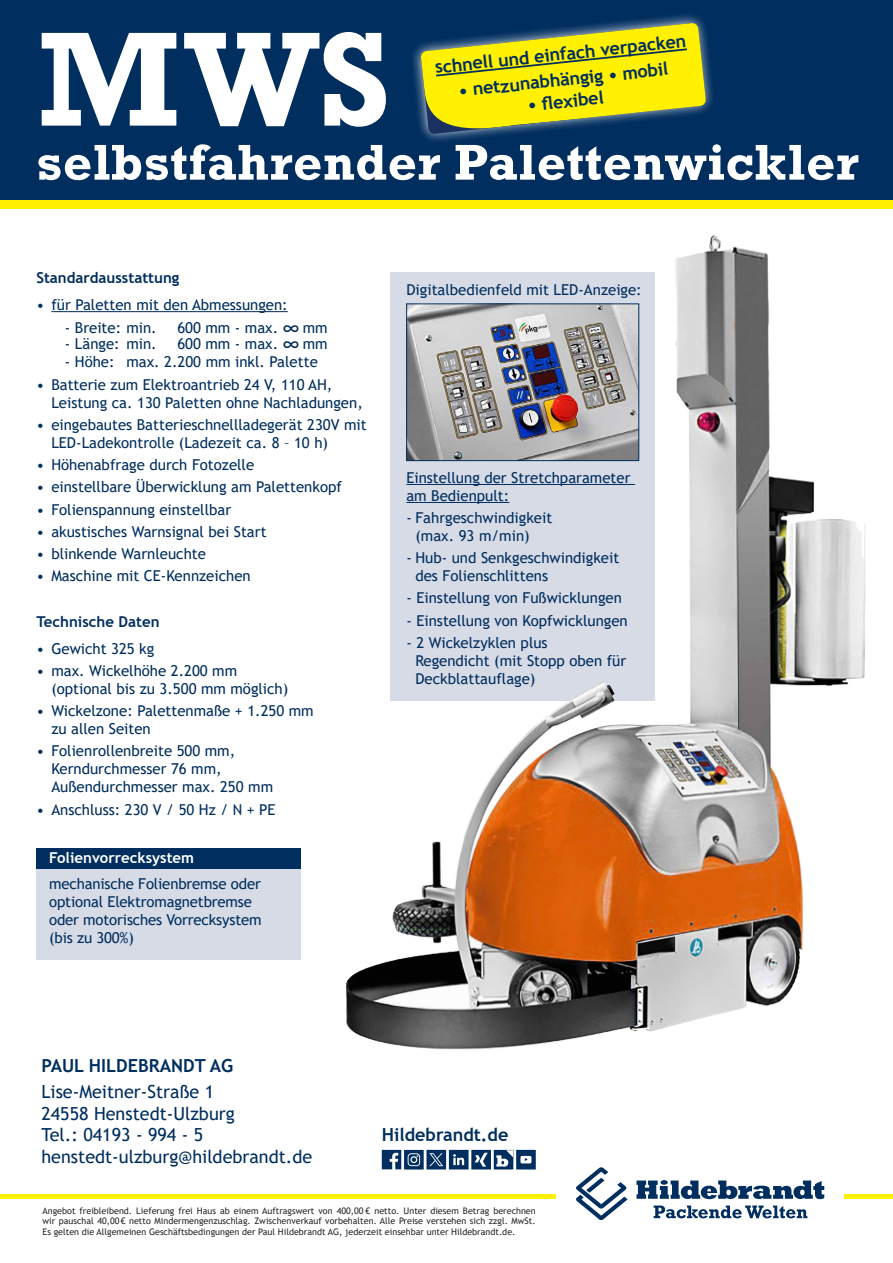
<style>
.page{position:relative;width:893px;height:1263px;background:#fff}
.page>*{position:absolute;margin:0;border:0;box-sizing:border-box;transform-origin:0 0}
.t1{font:700 136.5px "Rockwell";color:#fff}
.t2{font:700 51px "Rockwell";letter-spacing:.01em;color:#fff}
.t3{font:18px/21.6px "Trebuchet MS";color:#002e5e}
.t4{font:700 18px "Trebuchet MS";color:#002e5e}
.t5{font:15px/18px "Trebuchet MS";color:#002e5e}
.t6{font:700 15px "Trebuchet MS";color:#002e5e}
.t7{font:700 15px "Trebuchet MS";color:#fff}
.t8{font:9px/10.8px "Trebuchet MS";color:#262829;text-align:justify}
.s1{font-size:31.5px}
</style>
<div class="page">
<div style="left:844px;top:1194px;width:49px;height:5px;background:#fff101"></div>
<svg style="left:636px;top:1180px;width:188px;height:19px"></svg>
<svg style="left:654px;top:1205px;width:153px;height:13px"></svg>
<svg style="left:576px;top:1167px;width:52px;height:53px"></svg>
<div style="left:0;top:1194px;width:556px;height:5px;background:#fff101"></div>
<div style="left:0;top:0;width:893px;height:204px;background:#002e5e"></div>
<div style="left:0;top:200px;width:893px;height:8px;background:#fff101"></div>
<svg style="left:413px;top:15px;width:300px;height:126px"></svg>
<div style="left:36px;top:869px;width:265px;height:90px;background:#d7dbe6"></div>
<div style="left:36px;top:849px;width:265px;height:20px;background:#002e5e"></div>
<hr style="left:51px;top:311px;width:237px;height:1px;background:#002e5e">
<img style="left:321px;top:208px;width:572px;height:842px">
<svg style="left:382px;top:1150px;width:154px;height:19px"></svg>
<h1 class="t1" style="left:38px;top:-3px;width:354px">MWS</h1>
<p class="t4" style="left:434px;top:56px;width:254px;rotate:-6deg">schnell und einfach verpacken</p>
<p class="t4" style="left:457px;top:79px;width:213px;rotate:-6deg">• netzunabhängig • mobil</p>
<p class="t4" style="left:526px;top:94px;width:78px;rotate:-6deg">• fl exibel</p>
<h2 class="t2" style="left:36px;top:132px;width:824px">selbstfahrender Palettenwickler</h2>
<p class="t6" style="left:36px;top:268px;width:145px">Standardausstattung</p>
<p class="t5" style="left:36px;top:295px;width:253px">• für Paletten mit den Abmessungen:</p>
<p class="t5" style="left:65px;top:318px;width:93px">- Breite: min.</p>
<p class="t5" style="left:177px;top:318px;width:152px">600 mm - max. <span class="s1">∞</span> mm</p>
<p class="t5" style="left:65px;top:335px;width:93px">- Länge: min.</p>
<p class="t5" style="left:177px;top:335px;width:152px">600 mm - max. <span class="s1">∞</span> mm</p>
<p class="t5" style="left:65px;top:353px;width:254px">- Höhe: max. 2.200 mm inkl. Palette</p>
<p class="t5" style="left:51px;top:375px;width:313px;text-indent:-15px">• Batterie zum Elektroantrieb 24 V, 110 AH,<br>Leistung ca. 130 Paletten ohne Nachladungen,</p>
<p class="t5" style="left:51px;top:415px;width:317px;text-indent:-15px">• eingebautes Batterieschnellladegerät 230V mit<br>LED-Ladekontrolle (Ladezeit ca. 8 – 10 h)</p>
<p class="t5" style="left:36px;top:456px;width:219px">• Höhenabfrage durch Fotozelle</p>
<p class="t5" style="left:36px;top:478px;width:307px">• einstellbare Überwicklung am Palettenkopf</p>
<p class="t5" style="left:36px;top:500px;width:196px">• Folienspannung einstellbar</p>
<p class="t5" style="left:36px;top:522px;width:232px">• akustisches Warnsignal bei Start</p>
<p class="t5" style="left:36px;top:545px;width:171px">• blinkende Warnleuchte</p>
<p class="t5" style="left:36px;top:567px;width:216px">• Maschine mit CE-Kennzeichen</p>
<p class="t6" style="left:36px;top:612px;width:125px">Technische Daten</p>
<p class="t5" style="left:36px;top:639px;width:120px">• Gewicht 325 kg</p>
<p class="t5" style="left:51px;top:661px;width:238px;text-indent:-15px">• max. Wickelhöhe 2.200 mm (optional bis zu 3.500 mm möglich)</p>
<p class="t5" style="left:51px;top:702px;width:264px;text-indent:-15px">• Wickelzone: Palettenmaße + 1.250 mm zu allen Seiten</p>
<p class="t5" style="left:51px;top:742px;width:223px;text-indent:-15px">• Folienrollenbreite 500 mm,<br>Kerndurchmesser 76 mm,<br>Außendurchmesser max. 250 mm</p>
<p class="t5" style="left:36px;top:800px;width:241px">• Anschluss: 230 V / 50 Hz / N + PE</p>
<p class="t7" style="left:49px;top:848px;width:147px">Folienvorrecksystem</p>
<p class="t5" style="left:49px;top:874px;width:214px">mechanische Folienbremse oder optional Elektromagnetbremse oder motorisches Vorrecksystem (bis zu 300%)</p>
<p class="t5" style="left:406px;top:280px;width:237px">Digitalbedienfeld mit LED-Anzeige:</p>
<p class="t5" style="left:406px;top:468px;width:226px">Einstellung der Stretchparameter am Bedienpult:</p>
<p class="t5" style="left:415px;top:508px;width:138px;text-indent:-9px">- Fahrgeschwindigkeit (max. 93 m/min)</p>
<p class="t5" style="left:415px;top:549px;width:205px;text-indent:-9px">- Hub- und Senkgeschwindigkeit des Folienschlittens</p>
<p class="t5" style="left:406px;top:589px;width:217px">- Einstellung von Fußwicklungen</p>
<p class="t5" style="left:406px;top:611px;width:223px">- Einstellung von Kopfwicklungen</p>
<p class="t5" style="left:415px;top:633px;width:212px;text-indent:-9px">- 2 Wickelzyklen plus<br>Regendicht (mit Stopp oben für<br>Deckblattauflage)</p>
<p class="t4" style="left:41px;top:1054px;width:193px">PAUL HILDEBRANDT AG</p>
<p class="t3" style="left:41px;top:1081px;width:272px">Lise-Meitner-Straße 1<br>24558 Henstedt-Ulzburg<br>Tel.: 04193 - 994 - 5 henstedt-ulzburg@hildebrandt.de</p>
<p class="t4" style="left:382px;top:1123px;width:128px">Hildebrandt.de</p>
<p class="t8" style="left:43px;top:1205px;width:495px">Angebot freibleibend. Lieferung frei Haus ab einem Auftragswert von 400,00 € netto. Unter diesem Betrag berechnen wir pauschal 40,00 € netto Mindermengenzuschlag. Zwischenverkauf vorbehalten. Alle Preise verstehen sich zzgl. MwSt.<br>Es gelten die Allgemeinen Geschäftsbedingungen der Paul Hildebrandt AG, jederzeit einsehbar unter Hildebrandt.de.</p>
</div>
